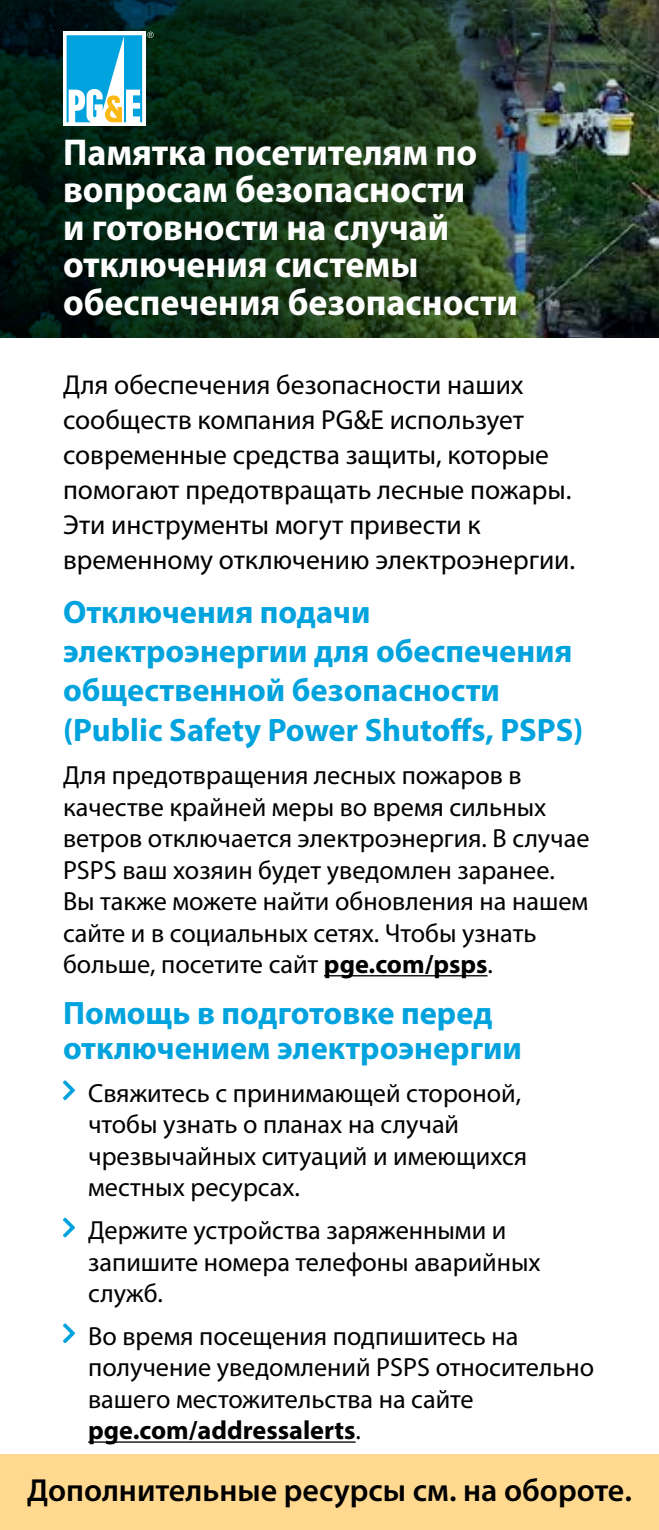
<style>
.page{position:relative;width:659px;height:1530px;background:#fff}
.page>*{position:absolute;margin:0;border:0;box-sizing:border-box;transform-origin:0 0}
.t1{font:700 37.5px/37.5px "Myriad Pro";color:#fff;scale:.96 1}
.t2{font:700 32.5px/39.2px "Myriad Pro";color:#00a3dd}
.t3{font:600 32px "Myriad Pro";color:#000}
.t4{font:27.5px/35px "Myriad Pro";color:#000}
.t5{font:26.25px/31.5px "Myriad Pro";color:#000}
.s1{font-weight:700}
</style>
<div class="page">
<img style="left:0;top:0;width:659px;height:338px">
<svg style="left:63px;top:32px;width:83px;height:94px"></svg>
<svg style="left:67px;top:32px;width:87px;height:90px"></svg>
<hr style="left:88px;top:1441px;width:268px;height:2px;background:#000">
<svg style="left:63px;top:1080px;width:12px;height:20px"></svg>
<svg style="left:63px;top:1218px;width:12px;height:20px"></svg>
<svg style="left:63px;top:1323px;width:12px;height:20px"></svg>
<div style="left:0;top:1454px;width:659px;height:76px;background:#ffd990"></div>
<hr style="left:324px;top:975px;width:163px;height:1px;background:#000">
<h1 class="t1" style="left:63px;top:132px;width:475px">Памятка посетителям по вопросам безопасности<br>и готовности на случай отключения системы обеспечения безопасности</h1>
<p class="t4" style="left:63px;top:367px;width:514px">Для обеспечения безопасности наших сообществ компания PG&amp;E использует современные средства защиты, которые помогают предотвращать лесные пожары.<br>Эти инструменты могут привести к временному отключению электроэнергии.</p>
<p class="t2" style="left:63px;top:592px;width:522px">Отключения подачи электроэнергии для обеспечения общественной безопасности (Public Safety Power Shutoffs, PSPS)</p>
<p class="t5" style="left:63px;top:759px;width:528px">Для предотвращения лесных пожаров в качестве крайней меры во время сильных ветров отключается электроэнергия. В случае PSPS ваш хозяин будет уведомлен заранее.<br>Вы также можете найти обновления на нашем сайте и в социальных сетях. Чтобы узнать больше, посетите сайт <span class="s1">pge.com/psps</span>.</p>
<p class="t2" style="left:63px;top:995px;width:460px;line-height:35px">Помощь в подготовке перед отключением электроэнергии</p>
<p class="t5" style="left:88px;top:1077px;width:440px">Свяжитесь с принимающей стороной, чтобы узнать о планах на случай чрезвычайных ситуаций и имеющихся местных ресурсах.</p>
<p class="t5" style="left:88px;top:1214px;width:454px">Держите устройства заряженными и запишите номера телефоны аварийных служб.</p>
<p class="t5" style="left:88px;top:1320px;width:507px">Во время посещения подпишитесь на получение уведомлений PSPS относительно вашего местожительства на сайте <span class="s1">pge.com/addressalerts</span>.</p>
<p class="t3" style="left:27px;top:1470px;width:606px">Дополнительные ресурсы см. на обороте.</p>
</div>
